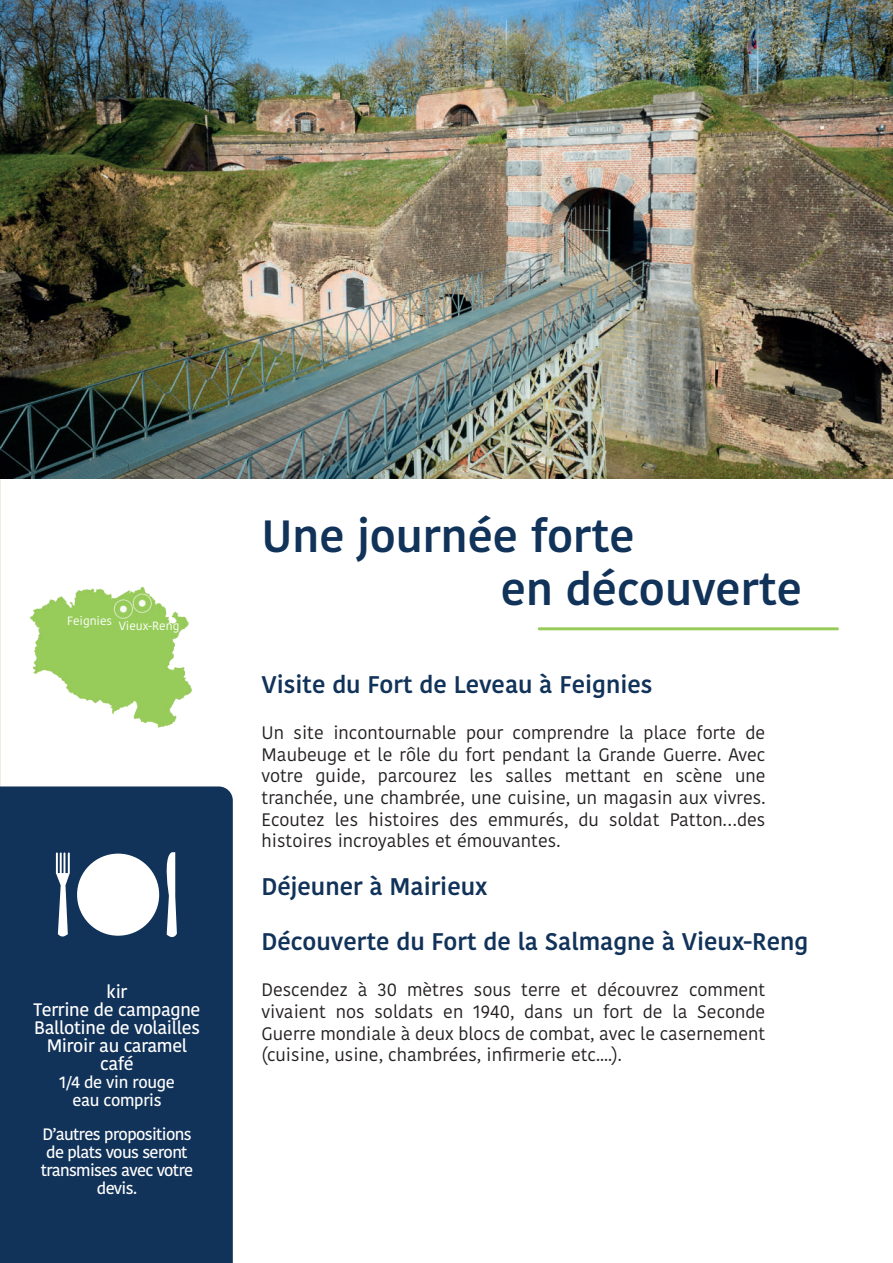
<style>
.page{position:relative;width:893px;height:1263px;background:#fff}
.page>*{position:absolute;margin:0;border:0;box-sizing:border-box;transform-origin:0 0}
.t1{font:600 45px "Kohinoor Devanagari";color:#113259}
.t2{font:600 24px "Kohinoor Devanagari";color:#113259}
.t3{font:18px/21.6px "Kohinoor Devanagari";color:#231f20;text-align:justify}
.t4{font:500 18px/18px "Kohinoor Devanagari";letter-spacing:-.02em;color:#fff;text-align:center}
.t5{font:500 16.5px/18px "Kohinoor Devanagari";letter-spacing:-.04em;color:#fff;text-align:center}
.t6{font:500 16.5px/18px "Kohinoor Devanagari";letter-spacing:-.02em;color:#fff;text-align:center}
.t7{font:12px "Kohinoor Devanagari";color:#fff}
</style>
<div class="page">
<img style="left:0;top:0;width:1px;height:1263px">
<img style="left:0;top:0;width:893px;height:478px">
<img style="left:29px;top:586px;width:163px;height:142px">
<div style="left:0;top:786px;width:233px;height:477px;background:#113259"></div>
<div style="left:77px;top:854px;width:82px;height:82px;background:#fff;border-radius:50%"></div>
<svg style="left:56px;top:852px;width:14px;height:88px"></svg>
<svg style="left:162px;top:852px;width:15px;height:89px"></svg>
<hr style="left:539px;top:627px;width:298px;height:3px;background:#98cc5a">
<p class="t7" style="left:67px;top:619px;width:114px">Feignies Vieux-Reng</p>
<p class="t4" style="left:34px;top:983px;width:168px">kir<br>Terrine de campagne<br>Ballotine de volailles<br>Miroir au caramel café</p>
<p class="t6" style="left:59px;top:1074px;width:117px">1/4 de vin rouge eau compris</p>
<p class="t5" style="left:41px;top:1125px;width:154px">D’autres propositions de plats vous seront transmises avec votre devis.</p>
<h1 class="t1" style="left:261px;top:510px;width:375px">Une journée forte</h1>
<h1 class="t1" style="left:501px;top:563px;width:303px">en découverte</h1>
<h2 class="t2" style="left:261px;top:670px;width:393px">Visite du Fort de Leveau à Feignies</h2>
<p class="t3" style="left:261px;top:722px;width:505px">Un site incontournable pour comprendre la place forte de Maubeuge et le rôle du fort pendant la Grande Guerre. Avec votre guide, parcourez les salles mettant en scène une tranchée, une chambrée, une cuisine, un magasin aux vivres.<br>Ecoutez les histoires des emmurés, du soldat Patton…des histoires incroyables et émouvantes.</p>
<h2 class="t2" style="left:261px;top:872px;width:227px">Déjeuner à Mairieux</h2>
<h2 class="t2" style="left:261px;top:927px;width:548px">Découverte du Fort de la Salmagne à Vieux-Reng</h2>
<p class="t3" style="left:261px;top:979px;width:505px">Descendez à 30 mètres sous terre et découvrez comment vivaient nos soldats en 1940, dans un fort de la Seconde Guerre mondiale à deux blocs de combat, avec le casernement (cuisine, usine, chambrées, infirmerie etc....).</p>
</div>
